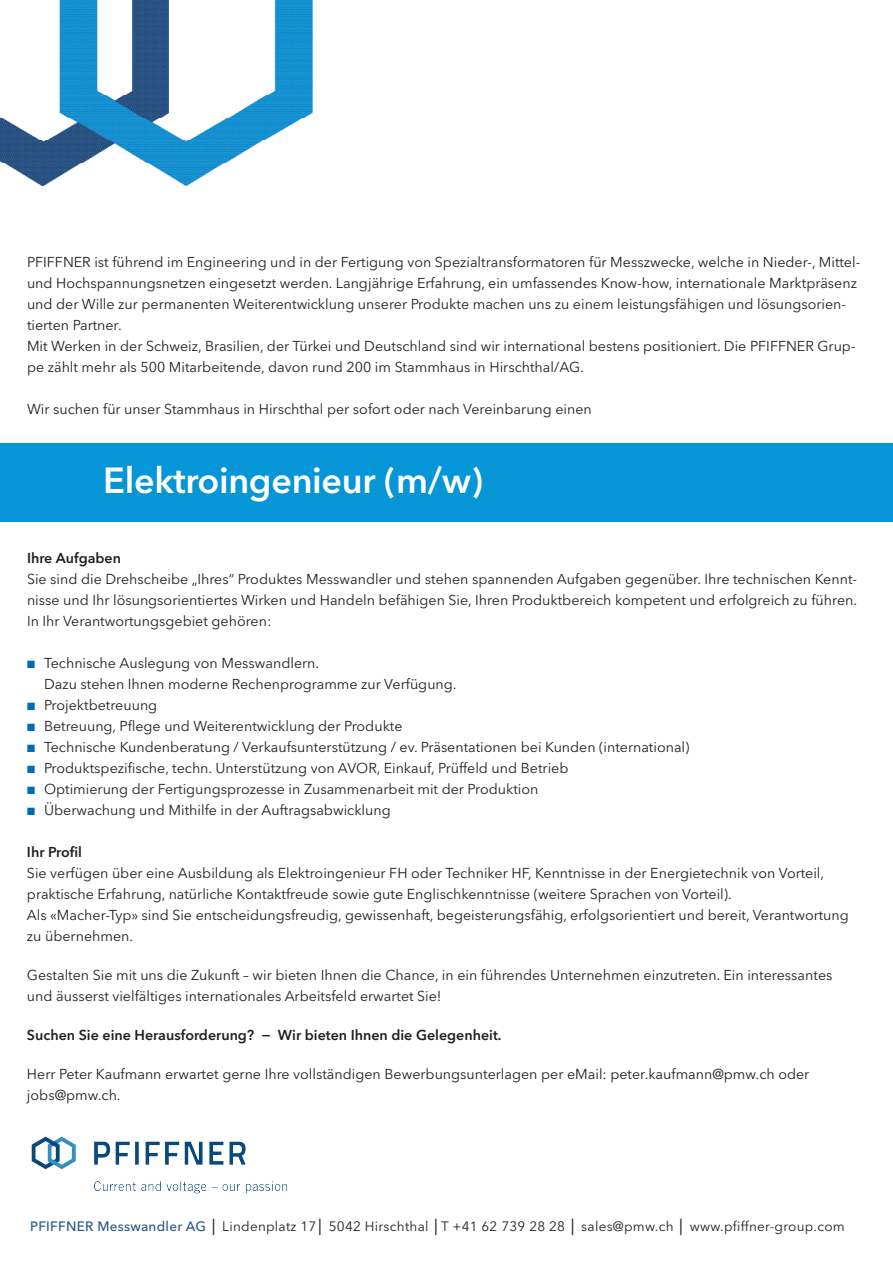
<style>
.page{position:relative;width:893px;height:1263px;background:#fff}
.page>*{position:absolute;margin:0;border:0;box-sizing:border-box;transform-origin:0 0}
.t1{font:600 36px "Avenir Next W1 G";letter-spacing:-.01em;color:#fff}
.t2{font:14.25px/21px "Avenir Next W1 G";color:#231f20}
.t3{font:600 14.25px "Avenir Next W1 G";color:#231f20}
.t4{font:13.5px "Avenir Next W1 G";letter-spacing:.02em;color:#231f20}
.s1{color:#006bb6}
.s2{font-weight:500;color:#275885}
.s3{font-family:"Arial Narrow"}
</style>
<div class="page">
<img style="left:31px;top:1136px;width:257px;height:58px">
<img style="left:0;top:0;width:313px;height:186px">
<div style="left:0;top:444px;width:893px;height:78px;background:#0695d6"></div>
<p class="t2" style="left:27px;top:252px;width:835px">PFIFFNER ist führend im Engineering und in der Fertigung von Spezialtransformatoren für Messzwecke, welche in Nieder-, Mittel&shy;und Hochspannungsnetzen eingesetzt werden. Langjährige Erfahrung, ein umfassendes Know-how, internationale Marktpräsenz und der Wille zur permanenten Weiterentwicklung unserer Produkte machen uns zu einem leistungsfähigen und lösungsorien&shy;tierten Partner.<br>Mit Werken in der Schweiz, Brasilien, der Türkei und Deutschland sind wir international bestens positioniert. Die PFIFFNER Grup&shy;pe zählt mehr als 500 Mitarbeitende, davon rund 200 im Stammhaus in Hirschthal/AG.</p>
<p class="t2" style="left:27px;top:399px;width:566px">Wir suchen für unser Stammhaus in Hirschthal per sofort oder nach Vereinbarung einen</p>
<h1 class="t1" style="left:103px;top:458px;width:381px">Elektroingenieur (m/w)</h1>
<p class="t3" style="left:27px;top:549px;width:96px">Ihre Aufgaben</p>
<p class="t2" style="left:27px;top:568px;width:832px;text-align:justify">Sie sind die Drehscheibe „Ihres“ Produktes Messwandler und stehen spannenden Aufgaben gegenüber. Ihre technischen Kennt&shy;nisse und Ihr lösungsorientiertes Wirken und Handeln befähigen Sie, Ihren Produktbereich kompetent und erfolgreich zu führen.<br>In Ihr Verantwortungsgebiet gehören:</p>
<p class="t2" style="left:44px;top:652px;width:414px;text-indent:-17px"><span class="s1">■</span> Technische Auslegung von Messwandlern.<br>Dazu stehen Ihnen moderne Rechenprogramme zur Verfügung.</p>
<p class="t2" style="left:27px;top:694px;width:132px"><span class="s1">■</span> Projektbetreuung</p>
<p class="t2" style="left:27px;top:715px;width:377px"><span class="s1">■</span> Betreuung, Pflege und Weiterentwicklung der Produkte</p>
<p class="t2" style="left:27px;top:736px;width:664px"><span class="s1">■</span> Technische Kundenberatung / Verkaufsunterstützung / ev. Präsentationen bei Kunden (international)</p>
<p class="t2" style="left:27px;top:757px;width:543px"><span class="s1">■</span> Produktspezifische, techn. Unterstützung von AVOR, Einkauf, Prüffeld und Betrieb</p>
<p class="t2" style="left:27px;top:778px;width:513px"><span class="s1">■</span> Optimierung der Fertigungsprozesse in Zusammenarbeit mit der Produktion</p>
<p class="t2" style="left:27px;top:799px;width:365px"><span class="s1">■</span> Überwachung und Mithilfe in der Auftragsabwicklung</p>
<p class="t3" style="left:27px;top:843px;width:57px">Ihr Profil</p>
<p class="t2" style="left:27px;top:862px;width:823px">Sie verfügen über eine Ausbildung als Elektroingenieur FH oder Techniker HF, Kenntnisse in der Energietechnik von Vorteil, praktische Erfahrung, natürliche Kontaktfreude sowie gute Englischkenntnisse (weitere Sprachen von Vorteil).<br>Als «Macher-Typ» sind Sie entscheidungsfreudig, gewissenhaft, begeisterungsfähig, erfolgsorientiert und bereit, Verantwortung zu übernehmen.</p>
<p class="t2" style="left:27px;top:964px;width:807px">Gestalten Sie mit uns die Zukunft – wir bieten Ihnen die Chance, in ein führendes Unternehmen einzutreten. Ein interessantes und äusserst vielfältiges internationales Arbeitsfeld erwartet Sie!</p>
<p class="t3" style="left:27px;top:1026px;width:476px">Suchen Sie eine Herausforderung? − Wir bieten Ihnen die Gelegenheit.</p>
<p class="t2" style="left:27px;top:1063px;width:784px">Herr Peter Kaufmann erwartet gerne Ihre vollständigen Bewerbungsunterlagen per eMail: peter.kaufmann@pmw.ch oder jobs@pmw.ch.</p>
<p class="t4" style="left:30px;top:1218px;width:816px"><span class="s2">PFIFFNER Messwandler AG</span> <span class="s3">│</span> Lindenplatz 17<span class="s3">│</span> 5042 Hirschthal <span class="s3">│</span>T +41 62 739 28 28 <span class="s3">│</span> sales@pmw.ch <span class="s3">│</span> www.pfiffner-group.com</p>
</div>
